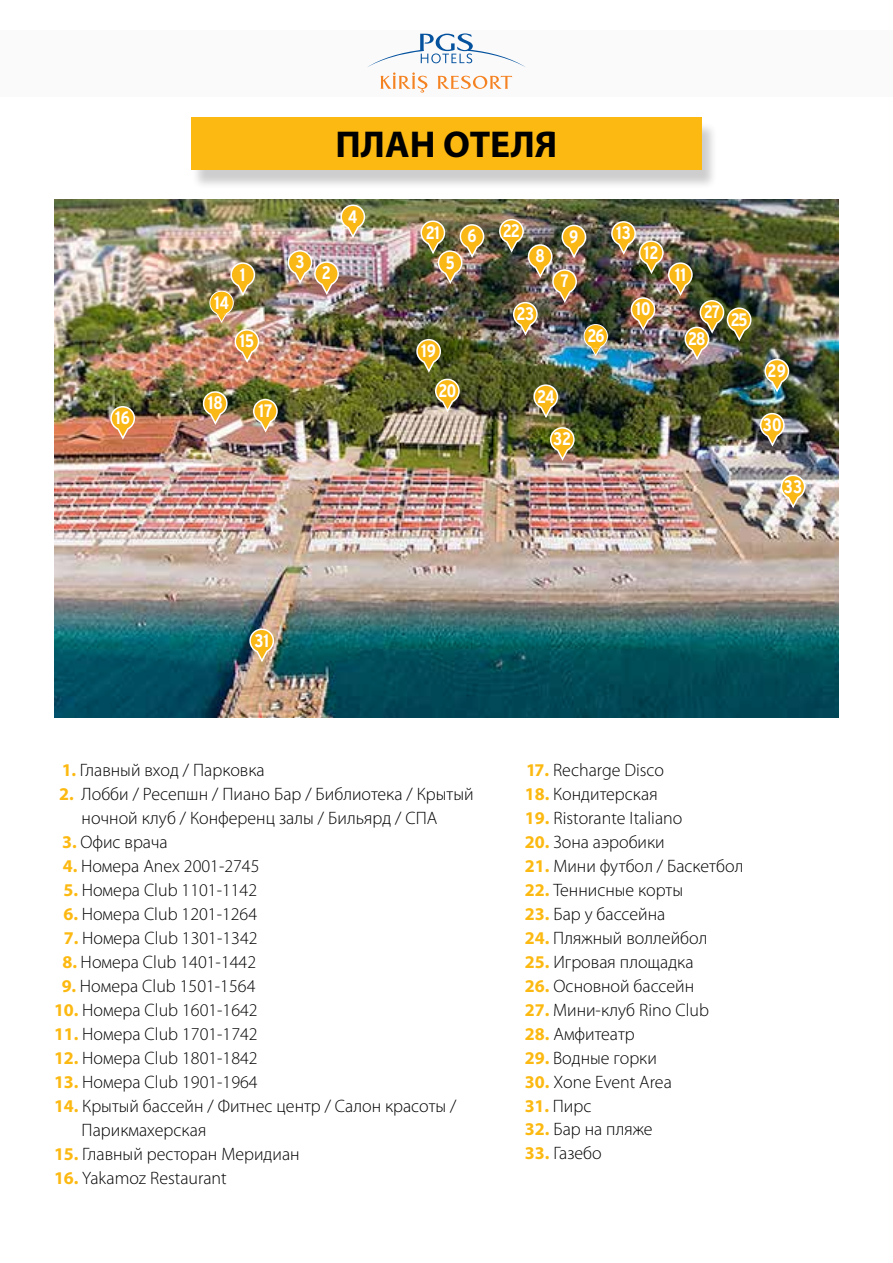
<style>
.page{position:relative;width:893px;height:1263px;background:#fff}
.page>*{position:absolute;margin:0;border:0;box-sizing:border-box;transform-origin:0 0}
.t1{font:700 37.5px "Myriad Pro";color:#000}
.t2{font:300 18px/24px "Myriad Pro";color:#000}
.t3{font:700 condensed 18px "Interstate";color:#fff}
.s1{font-weight:700;color:#fcb912}
</style>
<div class="page">
<div style="left:191px;top:121px;width:527px;height:69px;background:#000;opacity:.2"></div>
<div style="left:191px;top:117px;width:511px;height:52px;background:#fcb912"></div>
<div style="left:0;top:30px;width:893px;height:66px;background:#fafafb"></div>
<svg style="left:368px;top:33px;width:157px;height:60px"></svg>
<img style="left:54px;top:200px;width:785px;height:517px">
<svg style="left:584px;top:325px;width:23px;height:23px"></svg>
<div style="left:584px;top:324px;width:24px;height:24px;border:1px solid #fff;border-radius:50%"></div>
<div style="left:210px;top:291px;width:23px;height:24px;background:#fcb912;border-radius:50%"></div>
<div style="left:210px;top:291px;width:23px;height:24px;border:1px solid #fff;border-radius:50%"></div>
<svg style="left:249px;top:628px;width:26px;height:36px"></svg>
<svg style="left:780px;top:474px;width:26px;height:36px"></svg>
<svg style="left:759px;top:412px;width:26px;height:36px"></svg>
<svg style="left:764px;top:358px;width:26px;height:36px"></svg>
<img style="left:498px;top:218px;width:106px;height:138px">
<img style="left:420px;top:220px;width:65px;height:66px">
<svg style="left:340px;top:204px;width:26px;height:36px"></svg>
<img style="left:287px;top:249px;width:53px;height:48px">
<svg style="left:230px;top:262px;width:26px;height:36px"></svg>
<img style="left:610px;top:220px;width:142px;height:142px">
<svg style="left:549px;top:426px;width:26px;height:36px"></svg>
<svg style="left:533px;top:384px;width:26px;height:36px"></svg>
<img style="left:416px;top:338px;width:44px;height:76px">
<svg style="left:252px;top:398px;width:26px;height:36px"></svg>
<svg style="left:202px;top:390px;width:26px;height:36px"></svg>
<svg style="left:110px;top:405px;width:26px;height:36px"></svg>
<img style="left:213px;top:308px;width:47px;height:56px">
<p class="t3" style="left:115px;top:408px;width:16px">16</p>
<p class="t3" style="left:214px;top:292px;width:16px">14</p>
<p class="t3" style="left:240px;top:264px;width:7px">1</p>
<p class="t3" style="left:240px;top:331px;width:16px">15</p>
<p class="t3" style="left:208px;top:393px;width:16px">18</p>
<p class="t3" style="left:258px;top:401px;width:15px">17</p>
<h1 class="t1" style="left:336px;top:120px;width:223px">ПЛАН ОТЕЛЯ</h1>
<p class="t3" style="left:295px;top:252px;width:11px">3</p>
<p class="t3" style="left:322px;top:263px;width:11px">2</p>
<p class="t3" style="left:348px;top:206px;width:11px">4</p>
<p class="t3" style="left:426px;top:222px;width:15px">21</p>
<p class="t3" style="left:503px;top:221px;width:19px">22</p>
<p class="t3" style="left:467px;top:226px;width:11px">6</p>
<p class="t3" style="left:569px;top:226px;width:11px">9</p>
<p class="t3" style="left:446px;top:252px;width:10px">5</p>
<p class="t3" style="left:535px;top:246px;width:11px">8</p>
<p class="t3" style="left:560px;top:271px;width:10px">7</p>
<p class="t3" style="left:616px;top:223px;width:16px">13</p>
<p class="t3" style="left:644px;top:242px;width:17px">12</p>
<p class="t3" style="left:675px;top:264px;width:13px">11</p>
<p class="t3" style="left:421px;top:341px;width:16px">19</p>
<p class="t3" style="left:438px;top:380px;width:19px">20</p>
<p class="t3" style="left:635px;top:299px;width:17px">10</p>
<p class="t3" style="left:516px;top:304px;width:19px">23</p>
<p class="t3" style="left:704px;top:302px;width:18px">27</p>
<p class="t3" style="left:587px;top:326px;width:19px">26</p>
<p class="t3" style="left:537px;top:386px;width:19px">24</p>
<p class="t3" style="left:553px;top:429px;width:20px">32</p>
<p class="t3" style="left:688px;top:328px;width:19px">28</p>
<p class="t3" style="left:731px;top:309px;width:18px">25</p>
<p class="t3" style="left:768px;top:361px;width:20px">29</p>
<p class="t3" style="left:763px;top:415px;width:20px">30</p>
<p class="t3" style="left:784px;top:476px;width:20px">33</p>
<p class="t3" style="left:254px;top:630px;width:16px">31</p>
<p class="t2" style="left:62px;top:757px;width:205px"><span class="s1">1.</span> Главный вход / Парковка</p>
<p class="t2" style="left:82px;top:781px;width:393px;text-indent:-23px"><span class="s1">2.</span> Лобби / Ресепшн / Пиано Бар / Библиотека / Крытый ночной клуб / Конференц залы / Бильярд / СПА</p>
<p class="t2" style="left:62px;top:829px;width:107px"><span class="s1">3.</span> Офис врача</p>
<p class="t2" style="left:63px;top:853px;width:198px"><span class="s1">4.</span> Номера Anex 2001-2745</p>
<p class="t2" style="left:63px;top:877px;width:195px"><span class="s1">5.</span> Номера Club 1101-1142</p>
<p class="t2" style="left:63px;top:901px;width:195px"><span class="s1">6.</span> Номера Club 1201-1264</p>
<p class="t2" style="left:64px;top:925px;width:195px"><span class="s1">7.</span> Номера Club 1301-1342</p>
<p class="t2" style="left:62px;top:949px;width:195px"><span class="s1">8.</span> Номера Club 1401-1442</p>
<p class="t2" style="left:62px;top:973px;width:195px"><span class="s1">9.</span> Номера Club 1501-1564</p>
<p class="t2" style="left:54px;top:997px;width:205px"><span class="s1">10.</span> Номера Club 1601-1642</p>
<p class="t2" style="left:54px;top:1021px;width:205px"><span class="s1">11.</span> Номера Club 1701-1742</p>
<p class="t2" style="left:54px;top:1045px;width:205px"><span class="s1">12.</span> Номера Club 1801-1842</p>
<p class="t2" style="left:54px;top:1069px;width:205px"><span class="s1">13.</span> Номера Club 1901-1964</p>
<p class="t2" style="left:82px;top:1093px;width:376px;text-indent:-28px"><span class="s1">14.</span> Крытый бассейн / Фитнес центр / Салон красоты /<br>Парикмахерская</p>
<p class="t2" style="left:54px;top:1141px;width:247px"><span class="s1">15.</span> Главный ресторан Меридиан</p>
<p class="t2" style="left:54px;top:1165px;width:174px"><span class="s1">16.</span> Yakamoz Restaurant</p>
<p class="t2" style="left:526px;top:757px;width:139px"><span class="s1">17.</span> Recharge Disco</p>
<p class="t2" style="left:525px;top:781px;width:134px"><span class="s1">18.</span> Кондитерская</p>
<p class="t2" style="left:525px;top:805px;width:159px"><span class="s1">19.</span> Ristorante Italiano</p>
<p class="t2" style="left:525px;top:829px;width:141px"><span class="s1">20.</span> Зона аэробики</p>
<p class="t2" style="left:525px;top:853px;width:220px"><span class="s1">21.</span> Мини футбол / Баскетбол</p>
<p class="t2" style="left:525px;top:877px;width:160px"><span class="s1">22.</span> Теннисные корты</p>
<p class="t2" style="left:525px;top:901px;width:142px"><span class="s1">23.</span> Бар у бассейна</p>
<p class="t2" style="left:525px;top:925px;width:184px"><span class="s1">24.</span> Пляжный воллейбол</p>
<p class="t2" style="left:525px;top:949px;width:170px"><span class="s1">25.</span> Игровая площадка</p>
<p class="t2" style="left:525px;top:973px;width:171px"><span class="s1">26.</span> Основной бассейн</p>
<p class="t2" style="left:525px;top:997px;width:186px"><span class="s1">27.</span> Мини-клуб Rino Club</p>
<p class="t2" style="left:525px;top:1021px;width:111px"><span class="s1">28.</span> Амфитеатр</p>
<p class="t2" style="left:525px;top:1045px;width:133px"><span class="s1">29.</span> Водные горки</p>
<p class="t2" style="left:525px;top:1069px;width:148px"><span class="s1">30.</span> Xone Event Area</p>
<p class="t2" style="left:525px;top:1093px;width:68px"><span class="s1">31.</span> Пирс</p>
<p class="t2" style="left:525px;top:1117px;width:129px"><span class="s1">32.</span> Бар на пляже</p>
<p class="t2" style="left:525px;top:1141px;width:78px"><span class="s1">33.</span> Газебо</p>
</div>
